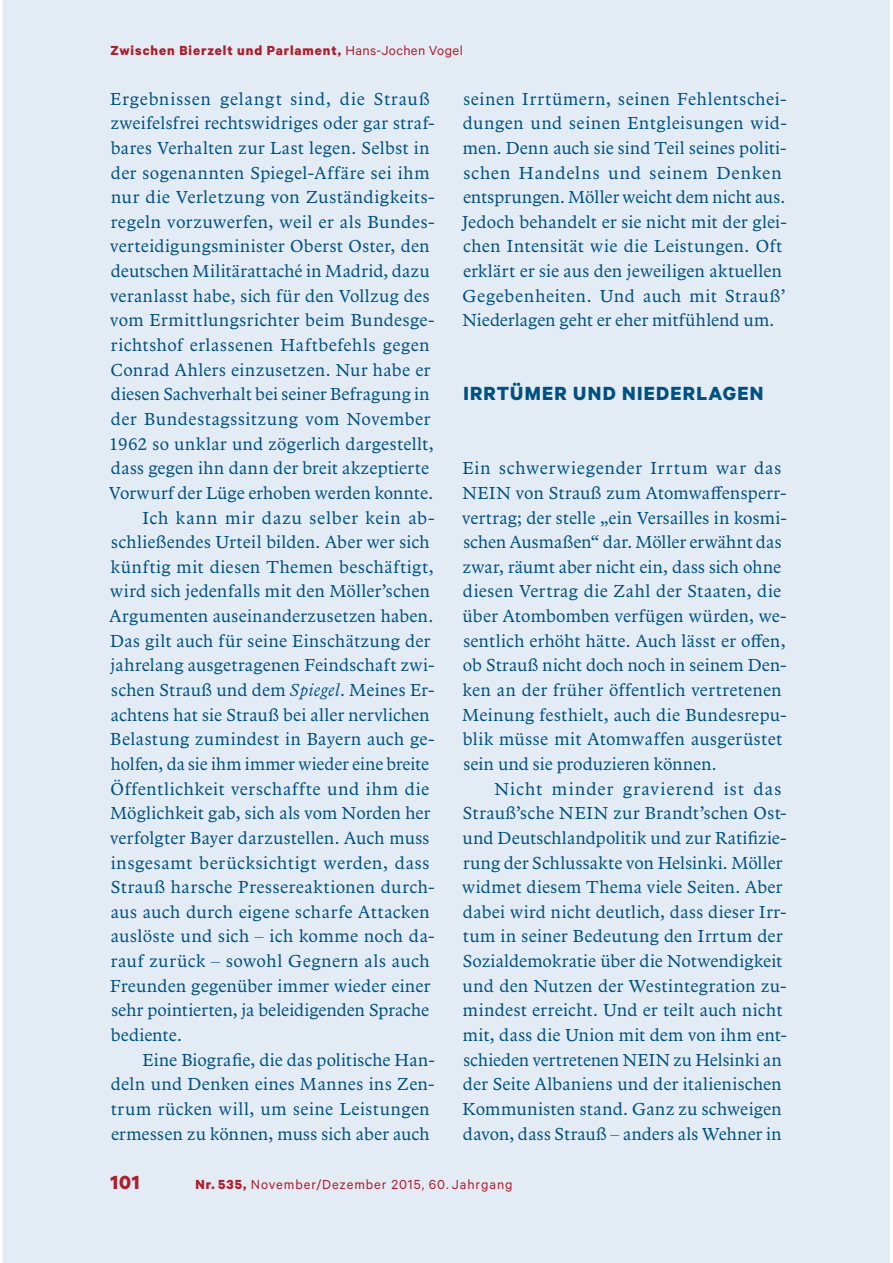
<style>
.page{position:relative;width:893px;height:1263px;background:#fff}
.page>*{position:absolute;margin:0;border:0;box-sizing:border-box;transform-origin:0 0}
.t1{font:700 21.45px "Calibre";letter-spacing:.06em;color:#005081}
.t2{font:700 21.45px "Calibre";color:#af1e2c}
.t3{font:18px/24.6px "Arbesco DT";letter-spacing:.02em;color:#005081}
.t4{font:18px "Arbesco DT";letter-spacing:.04em;color:#005081}
.t5{font:18px "Arbesco DT";color:#005081}
.t6{font:18px "Arbesco DT";letter-spacing:.05em;color:#005081}
.t7{font:18px "Arbesco DT";letter-spacing:.045em;color:#005081}
.t8{font:700 14.85px "Calibre";letter-spacing:.065em;color:#af1e2c}
.t9{font:14.85px "Calibre";letter-spacing:.06em;color:#af1e2c}
.s1{font-weight:400}
.s2{font-style:italic}
.s3{font-weight:700}
</style>
<div class="page">
<div style="left:3px;top:0;width:887px;height:1263px;background:#e3ecf5"></div>
<p class="t8" style="left:110px;top:46px;width:354px">Zwischen Bierzelt und Parlament, <span class="s1">Hans-Jochen Vogel</span></p>
<p class="t6" style="left:110px;top:92px;width:321px">Ergebnissen gelangt sind, die Strauß</p>
<p class="t3" style="left:111px;top:112px;width:325px">zweifelsfrei rechtswidriges oder gar straf-</p>
<p class="t3" style="left:111px;top:137px;width:320px">bares Verhalten zur Last legen. Selbst in</p>
<p class="t3" style="left:111px;top:161px;width:320px">der sogenannten Spiegel-Affäre sei ihm</p>
<p class="t3" style="left:111px;top:186px;width:325px">nur die Ver letzung von Zuständigkeits-</p>
<p class="t3" style="left:111px;top:211px;width:325px">regeln vorzuwerfen, weil er als Bundes-</p>
<p class="t3" style="left:110px;top:235px;width:321px">verteidigungsminister Oberst Oster, den</p>
<p class="t3" style="left:111px;top:260px;width:320px">deutschen Militärattaché in Madrid, dazu</p>
<p class="t3" style="left:110px;top:285px;width:321px">veranlasst habe, sich für den Vollzug des</p>
<p class="t3" style="left:110px;top:309px;width:326px">vom Ermittlungsrichter beim Bundesge-</p>
<p class="t3" style="left:111px;top:334px;width:320px">richtshof erlassenen Haftbefehls gegen</p>
<p class="t3" style="left:110px;top:359px;width:321px">Conrad Ahlers einzusetzen. Nur habe er</p>
<p class="t3" style="left:111px;top:383px;width:320px">diesen Sachverhalt bei seiner Befragung in</p>
<p class="t3" style="left:111px;top:408px;width:321px">der Bundestagssitzung vom November</p>
<p class="t3" style="left:109px;top:432px;width:326px">1962 so unklar und zögerlich dargestellt,</p>
<p class="t3" style="left:111px;top:457px;width:320px">dass gegen ihn dann der breit akzeptierte</p>
<p class="t3" style="left:109px;top:482px;width:325px">Vorwurf der Lüge erhoben werden konnte.</p>
<p class="t7" style="left:143px;top:511px;width:293px">Ich kann mir dazu selber kein ab-</p>
<p class="t3" style="left:111px;top:531px;width:320px">schließendes Urteil bilden. Aber wer sich</p>
<p class="t3" style="left:111px;top:556px;width:324px">künftig mit diesen Themen beschäftigt,</p>
<p class="t3" style="left:110px;top:580px;width:321px">wird sich jedenfalls mit den Möller’schen</p>
<p class="t3" style="left:109px;top:605px;width:325px">Argumenten auseinanderzusetzen haben.</p>
<p class="t3" style="left:110px;top:630px;width:322px">Das gilt auch für seine Einschätzung der</p>
<p class="t3" style="left:111px;top:654px;width:325px">jahrelang ausgetragenen Feindschaft zwi-</p>
<p class="t3" style="left:111px;top:679px;width:325px">schen Strauß und dem <span class="s2">Spiegel</span>. Meines Er-</p>
<p class="t3" style="left:111px;top:704px;width:320px">achtens hat sie Strauß bei aller nervlichen</p>
<p class="t3" style="left:110px;top:728px;width:326px">Belastung zumindest in Bayern auch ge-</p>
<p class="t5" style="left:111px;top:757px;width:320px">holfen, da sie ihm immer wieder eine breite</p>
<p class="t4" style="left:111px;top:782px;width:320px">Öffentlichkeit verschaffte und ihm die</p>
<p class="t3" style="left:110px;top:802px;width:322px">Möglichkeit gab, sich als vom Norden her</p>
<p class="t3" style="left:110px;top:827px;width:321px">verfolgter Bayer darzustellen. Auch muss</p>
<p class="t4" style="left:111px;top:856px;width:320px">insgesamt berücksichtigt werden, dass</p>
<p class="t3" style="left:111px;top:876px;width:325px">Strauß harsche Pressereaktionen durch-</p>
<p class="t3" style="left:111px;top:901px;width:320px">aus auch durch eigene scharfe Attacken</p>
<p class="t3" style="left:111px;top:925px;width:325px">auslöste und sich – ich komme noch da-</p>
<p class="t3" style="left:111px;top:950px;width:320px">rauf zurück – sowohl Gegnern als auch</p>
<p class="t3" style="left:110px;top:975px;width:322px">Freunden gegenüber immer wieder einer</p>
<p class="t3" style="left:111px;top:999px;width:319px">sehr pointierten, ja beleidigenden Sprache</p>
<p class="t3" style="left:111px;top:1024px;width:73px">bediente.</p>
<p class="t3" style="left:143px;top:1049px;width:293px">Eine Biografie, die das politische Han-</p>
<p class="t3" style="left:111px;top:1073px;width:325px">deln und Denken eines Mannes ins Zen-</p>
<p class="t3" style="left:111px;top:1098px;width:321px">trum rücken will, um seine Leistungen</p>
<p class="t3" style="left:111px;top:1122px;width:320px">ermessen zu können, muss sich aber auch</p>
<p class="t3" style="left:462px;top:87px;width:326px">seinen Irrtümern, seinen Fehlentschei&shy;dungen und seinen Entgleisungen wid&shy;men. Denn auch sie sind Teil seines politi&shy;schen Handelns und seinem Denken entsprungen. Möller weicht dem nicht aus.<br>Jedoch behandelt er sie nicht mit der glei&shy;chen Intensität wie die Leistungen. Oft erklärt er sie aus den jeweiligen aktuellen Gegebenheiten. Und auch mit Strauß’ Niederlagen geht er eher mitfühlend um.</p>
<p class="t1" style="left:463px;top:386px;width:302px">IRRTÜMER UND NIEDERLAGEN</p>
<p class="t3" style="left:462px;top:457px;width:326px">Ein schwerwiegender Irrtum war das NEIN von Strauß zum Atomwaffensperr&shy;vertrag; der stelle „ein Versailles in kosmi&shy;schen Ausmaßen“ dar. Möller erwähnt das zwar, räumt aber nicht ein, dass sich ohne diesen Vertrag die Zahl der Staaten, die über Atombomben verfügen würden, we&shy;sentlich erhöht hätte. Auch lässt er offen, ob Strauß nicht doch noch in seinem Den&shy;ken an der früher öffentlich vertretenen Meinung festhielt, auch die Bundes re pu&shy;blik müsse mit Atomwaffen ausgerüstet sein und sie produzieren können.</p>
<p class="t3" style="left:462px;top:778px;width:326px;text-indent:32px">Nicht minder gravierend ist das Strauß’sche NEIN zur Brandt’schen Ost&shy;und Deutschlandpolitik und zur Ratifizie&shy;rung der Schlussakte von Helsinki. Möller widmet diesem Thema viele Seiten. Aber dabei wird nicht deutlich, dass dieser Irr&shy;tum in seiner Bedeutung den Irrtum der Sozialdemokratie über die Notwendigkeit und den Nutzen der Westintegration zu&shy;mindest erreicht. Und er teilt auch nicht mit, dass die Union mit dem von ihm ent&shy;schieden vertretenen NEIN zu Helsinki an der Seite Albaniens und der italienischen Kommunisten stand. Ganz zu schweigen davon, dass Strauß – anders als Wehner in</p>
<p class="t2" style="left:110px;top:1175px;width:31px">101</p>
<p class="t9" style="left:195px;top:1179px;width:319px"><span class="s3">Nr. 535,</span> November/Dezember 2015, 60. Jahrgang</p>
</div>
